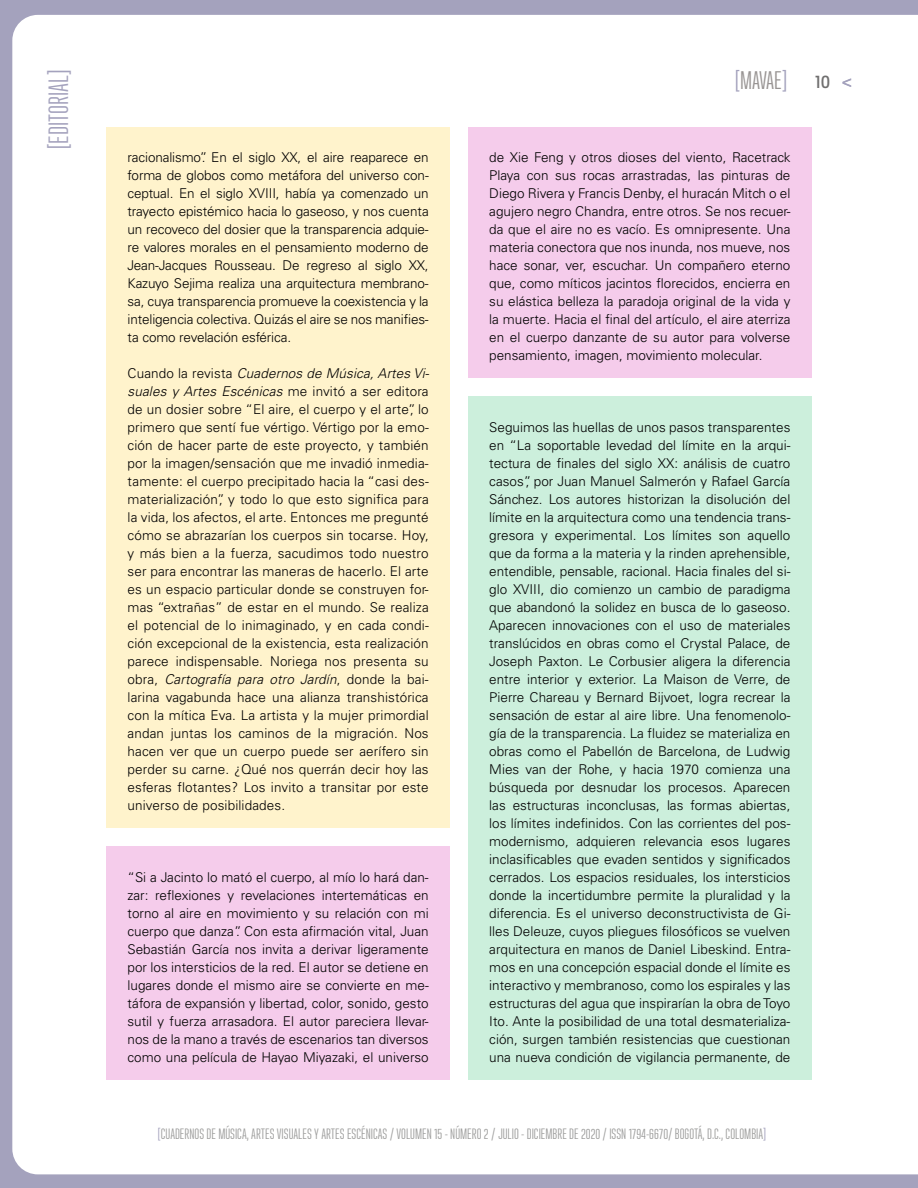
<style>
.page{position:relative;width:918px;height:1188px;background:#a4a2bd}
.page>*{position:absolute;margin:0;border:0;box-sizing:border-box;transform-origin:0 0}
.t1{font:27.9px "Ristretto Pro";color:#a4a2bd}
.t2{font:25.5px "Ristretto Pro";letter-spacing:-.02em;color:#989493}
.t3{font:15px "Ristretto Pro";color:#9d9d9c}
.t4{font:300 13.5px/18px "Univers LT Std";color:#000;text-align:justify}
.s1{font-style:italic}
.s2{color:#a4a2bd}
.s3{font-family:"Bunday Sans Semi Bold Up";font-size:17.55px;color:#706f6f}
</style>
<div class="page">
<div style="left:12px;top:15px;width:906px;height:1159px;background:#fff"></div>
<div style="left:730px;top:70px;width:57px;height:21px;background:#fff"></div>
<div style="left:106px;top:128px;width:344px;height:700px;background:#fff3cc"></div>
<div style="left:468px;top:128px;width:344px;height:250px;background:#f5cceb"></div>
<div style="left:468px;top:396px;width:344px;height:684px;background:#ccefdc"></div>
<div style="left:106px;top:846px;width:344px;height:234px;background:#f5cceb"></div>
<svg style="left:843px;top:78px;width:8px;height:9px"></svg>
<h1 class="t1" style="left:43px;top:149px;width:81px;rotate:-90deg">[EDITORIAL]</h1>
<p class="t4" style="left:128px;top:148px;width:303px">racionalismo”. En el siglo XX, el aire reaparece en forma de globos como metáfora del universo con&shy;ceptual. En el siglo XVIII, había ya comenzado un trayecto epistémico hacia lo gaseoso, y nos cuenta un recoveco del dosier que la transparencia adquie&shy;re valores morales en el pensamiento moderno de Jean-Jacques Rousseau. De regreso al siglo XX, Kazuyo Sejima realiza una arquitectura membrano&shy;sa, cuya transparencia promueve la coexistencia y la inteligencia colectiva. Quizás el aire se nos manifies&shy;ta como revelación esférica.</p>
<p class="t4" style="left:128px;top:364px;width:303px">Cuando la revista <span class="s1">Cuadernos de Música, Artes Vi&shy;suales y Artes Escénicas</span> me invitó a ser editora de un dosier sobre “El aire, el cuerpo y el arte”, lo primero que sentí fue vértigo. Vértigo por la emo&shy;ción de hacer parte de este proyecto, y también por la imagen/sensación que me invadió inmedia&shy;tamente: el cuerpo precipitado hacia la “casi des&shy;materialización”, y todo lo que esto significa para la vida, los afectos, el arte. Entonces me pregunté cómo se abrazarían los cuerpos sin tocarse. Hoy, y más bien a la fuerza, sacudimos todo nuestro ser para encontrar las maneras de hacerlo. El arte es un espacio particular donde se construyen for&shy;mas “extrañas” de estar en el mundo. Se realiza el potencial de lo inimaginado, y en cada condi&shy;ción excepcional de la existencia, esta realización parece indispensable. Noriega nos presenta su obra, <span class="s1">Cartografía para otro Jardín</span>, donde la bai&shy;larina vagabunda hace una alianza transhistórica con la mítica Eva. La artista y la mujer primordial andan juntas los caminos de la migración. Nos hacen ver que un cuerpo puede ser aerífero sin perder su carne. ¿Qué nos querrán decir hoy las esferas flotantes? Los invito a transitar por este universo de posibilidades.</p>
<p class="t4" style="left:128px;top:868px;width:303px">“Si a Jacinto lo mató el cuerpo, al mío lo hará dan&shy;zar: reflexiones y revelaciones intertemáticas en torno al aire en movimiento y su relación con mi cuerpo que danza”. Con esta afirmación vital, Juan Sebastián García nos invita a derivar ligeramente por los intersticios de la red. El autor se detiene en lugares donde el mismo aire se convierte en me&shy;táfora de expansión y libertad, color, sonido, gesto sutil y fuerza arrasadora. El autor pareciera llevar&shy;nos de la mano a través de escenarios tan diversos como una película de Hayao Miyazaki, el universo</p>
<h2 class="t2" style="left:735px;top:66px;width:97px"><span class="s2">[</span>MAVAE<span class="s2">]</span> <span class="s3">10</span></h2>
<p class="t4" style="left:489px;top:148px;width:303px">de Xie Feng y otros dioses del viento, Racetrack Playa con sus rocas arrastradas, las pinturas de Diego Rivera y Francis Denby, el huracán Mitch o el agujero negro Chandra, entre otros. Se nos recuer&shy;da que el aire no es vacío. Es omnipresente. Una materia conectora que nos inunda, nos mueve, nos hace sonar, ver, escuchar. Un compañero eterno que, como míticos jacintos florecidos, encierra en su elástica belleza la paradoja original de la vida y la muerte. Hacia el final del artículo, el aire aterriza en el cuerpo danzante de su autor para volverse pensamiento, imagen, movimiento molecular.</p>
<p class="t4" style="left:489px;top:418px;width:303px">Seguimos las huellas de unos pasos transparentes en “La soportable levedad del límite en la arqui&shy;tectura de finales del siglo XX: análisis de cuatro casos”, por Juan Manuel Salmerón y Rafael García Sánchez. Los autores historizan la disolución del límite en la arquitectura como una tendencia trans&shy;gresora y experimental. Los límites son aquello que da forma a la materia y la rinden aprehensible, entendible, pensable, racional. Hacia finales del si&shy;glo XVIII, dio comienzo un cambio de paradigma que abandonó la solidez en busca de lo gaseoso.<br>Aparecen innovaciones con el uso de materiales translúcidos en obras como el Crystal Palace, de Joseph Paxton. Le Corbusier aligera la diferencia entre interior y exterior. La Maison de Verre, de Pierre Chareau y Bernard Bijvoet, logra recrear la sensación de estar al aire libre. Una fenomenolo&shy;gía de la transparencia. La fluidez se materializa en obras como el Pabellón de Barcelona, de Ludwig Mies van der Rohe, y hacia 1970 comienza una búsqueda por desnudar los procesos. Aparecen las estructuras inconclusas, las formas abiertas, los límites indefinidos. Con las corrientes del pos&shy;modernismo, adquieren relevancia esos lugares inclasificables que evaden sentidos y significados cerrados. Los espacios residuales, los intersticios donde la incertidumbre permite la pluralidad y la diferencia. Es el universo deconstructivista de Gi&shy;lles Deleuze, cuyos pliegues filosóficos se vuelven arquitectura en manos de Daniel Libeskind. Entra&shy;mos en una concepción espacial donde el límite es interactivo y membranoso, como los espirales y las estructuras del agua que inspirarían la obra de Toyo Ito. Ante la posibilidad de una total desmaterializa&shy;ción, surgen también resistencias que cuestionan una nueva condición de vigilancia permanente, de</p>
<p class="t3" style="left:158px;top:1125px;width:610px"><span class="s2">[</span>CUADERNOS DE MÚSICA, ARTES VISUALES Y ARTES ESCÉNICAS / VOLUMEN 15 - NÚMERO 2 / JULIO - DICIEMBRE DE 2020 / ISSN 1794-6670/ BOGOTÁ, D.C., COLOMBIA<span class="s2">]</span></p>
</div>
